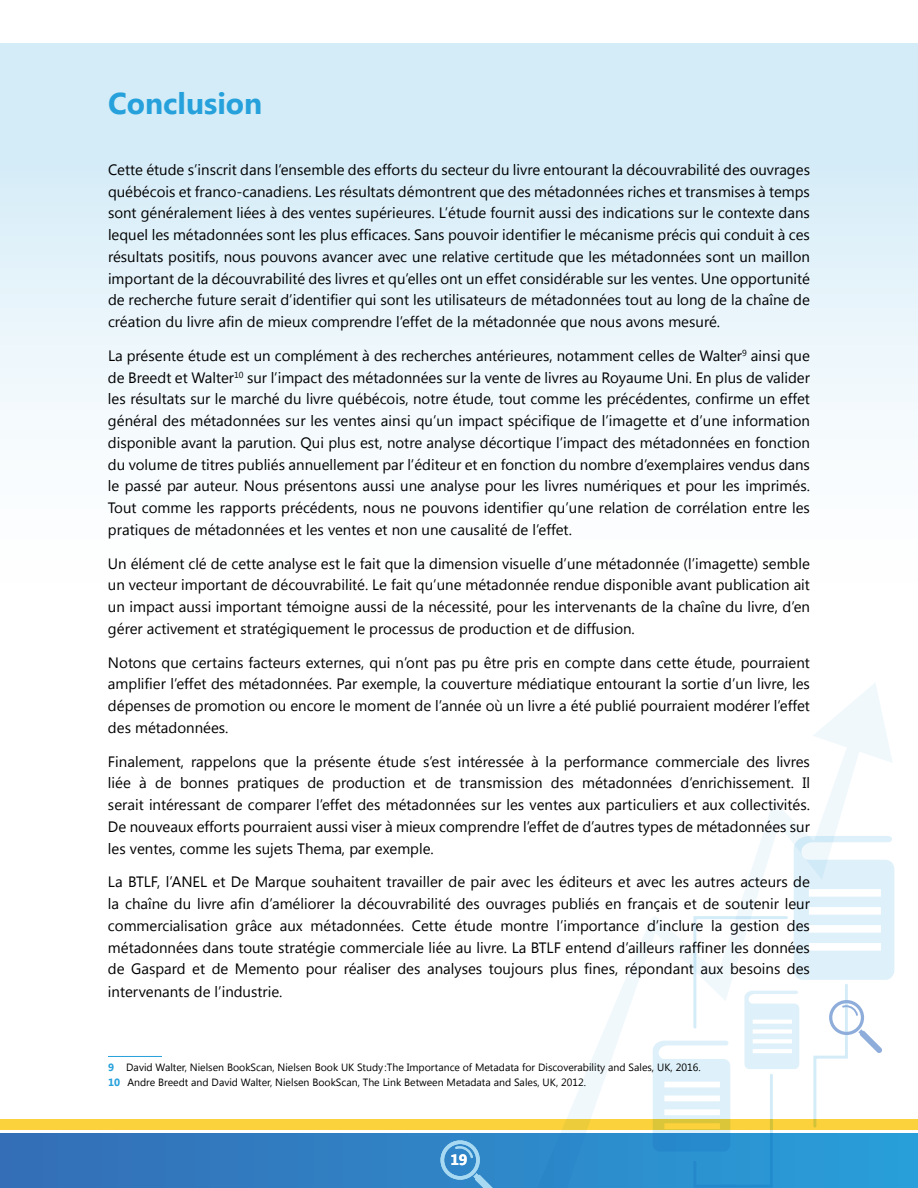
<style>
.page{position:relative;width:918px;height:1188px;background:#fff}
.page>*{position:absolute;margin:0;border:0;box-sizing:border-box;transform-origin:0 0}
.t1{font:700 30px "Segoe UI";color:#26a1db}
.t2{font:15px/21.8px "Segoe UI";color:#000;text-align:justify}
.t3{font:700 15px "Segoe UI";color:#fff}
.t4{font:10.5px/15px "Segoe UI";color:#000}
.s1{font-weight:700;color:#26a1db}
</style>
<div class="page">
<div style="left:0;top:43px;width:918px;height:631px;background:linear-gradient(to bottom,#cfeaf6,#fff)"></div>
<svg style="left:523px;top:683px;width:369px;height:450px"></svg>
<svg style="left:653px;top:836px;width:241px;height:297px"></svg>
<div style="left:0;top:1120px;width:918px;height:10px;background:#fbd23c"></div>
<div style="left:0;top:1133px;width:918px;height:55px;background:linear-gradient(to right,#356db5,#289dd9)"></div>
<hr style="left:108px;top:1056px;width:54px;height:1px;background:#26a1db">
<svg style="left:441px;top:1140px;width:59px;height:48px;background:#4998d0"></svg>
<h1 class="t1" style="left:108px;top:82px;width:156px">Conclusion</h1>
<p class="t2" style="left:108px;top:158px;width:704px">Cette étude s’inscrit dans l’ensemble des efforts du secteur du livre entourant la découvrabilité des ouvrages québécois et franco-canadiens. Les résultats démontrent que des métadonnées riches et transmises à temps sont généralement liées à des ventes supérieures. L’étude fournit aussi des indications sur le contexte dans lequel les métadonnées sont les plus efficaces. Sans pouvoir identifier le mécanisme précis qui conduit à ces résultats positifs, nous pouvons avancer avec une relative certitude que les métadonnées sont un maillon important de la découvrabilité des livres et qu’elles ont un effet considérable sur les ventes. Une opportunité de recherche future serait d’identifier qui sont les utilisateurs de métadonnées tout au long de la chaîne de création du livre afin de mieux comprendre l’effet de la métadonnée que nous avons mesuré.</p>
<p class="t2" style="left:108px;top:344px;width:704px">La présente étude est un complément à des recherches antérieures, notamment celles de Walter<sup>9</sup> ainsi que de Breedt et Walter<sup>10</sup> sur l’impact des métadonnées sur la vente de livres au Royaume Uni. En plus de valider les résultats sur le marché du livre québécois, notre étude, tout comme les précédentes, confirme un effet général des métadonnées sur les ventes ainsi qu’un impact spécifique de l’imagette et d’une information disponible avant la parution. Qui plus est, notre analyse décortique l’impact des métadonnées en fonction du volume de titres publiés annuellement par l’éditeur et en fonction du nombre d’exemplaires vendus dans le passé par auteur. Nous présentons aussi une analyse pour les livres numériques et pour les imprimés.<br>Tout comme les rapports précédents, nous ne pouvons identifier qu’une relation de corrélation entre les pratiques de métadonnées et les ventes et non une causalité de l’effet.</p>
<p class="t2" style="left:108px;top:552px;width:704px">Un élément clé de cette analyse est le fait que la dimension visuelle d’une métadonnée (l’imagette) semble un vecteur important de découvrabilité. Le fait qu’une métadonnée rendue disponible avant publication ait un impact aussi important témoigne aussi de la nécessité, pour les intervenants de la chaîne du livre, d’en gérer activement et stratégiquement le processus de production et de diffusion.</p>
<p class="t2" style="left:108px;top:651px;width:704px">Notons que certains facteurs externes, qui n’ont pas pu être pris en compte dans cette étude, pourraient amplifier l’effet des métadonnées. Par exemple, la couverture médiatique entourant la sortie d’un livre, les dépenses de promotion ou encore le moment de l’année où un livre a été publié pourraient modérer l’effet des métadonnées.</p>
<p class="t2" style="left:108px;top:750px;width:704px">Finalement, rappelons que la présente étude s’est intéressée à la performance commerciale des livres liée à de bonnes pratiques de production et de transmission des métadonnées d’enrichissement. Il serait intéressant de comparer l’effet des métadonnées sur les ventes aux particuliers et aux collectivités.<br>De nouveaux efforts pourraient aussi viser à mieux comprendre l’effet de d’autres types de métadonnées sur les ventes, comme les sujets Thema, par exemple.</p>
<p class="t2" style="left:108px;top:870px;width:704px">La BTLF, l’ANEL et De Marque souhaitent travailler de pair avec les éditeurs et avec les autres acteurs de la chaîne du livre afin d’améliorer la découvrabilité des ouvrages publiés en français et de soutenir leur commercialisation grâce aux métadonnées. Cette étude montre l’importance d’inclure la gestion des métadonnées dans toute stratégie commerciale liée au livre. La BTLF entend d’ailleurs raffiner les données de Gaspard et de Memento pour réaliser des analyses toujours plus fines, répondant aux besoins des intervenants de l’industrie.</p>
<p class="t4" style="left:108px;top:1060px;width:594px"><span class="s1">9</span> David Walter, Nielsen BookScan, Nielsen Book UK Study :The Importance of Metadata for Discoverability and Sales, UK, 2016.<br><span class="s1">10</span> Andre Breedt and David Walter, Nielsen BookScan, The Link Between Metadata and Sales, UK, 2012.</p>
<p class="t3" style="left:450px;top:1149px;width:19px">19</p>
</div>
